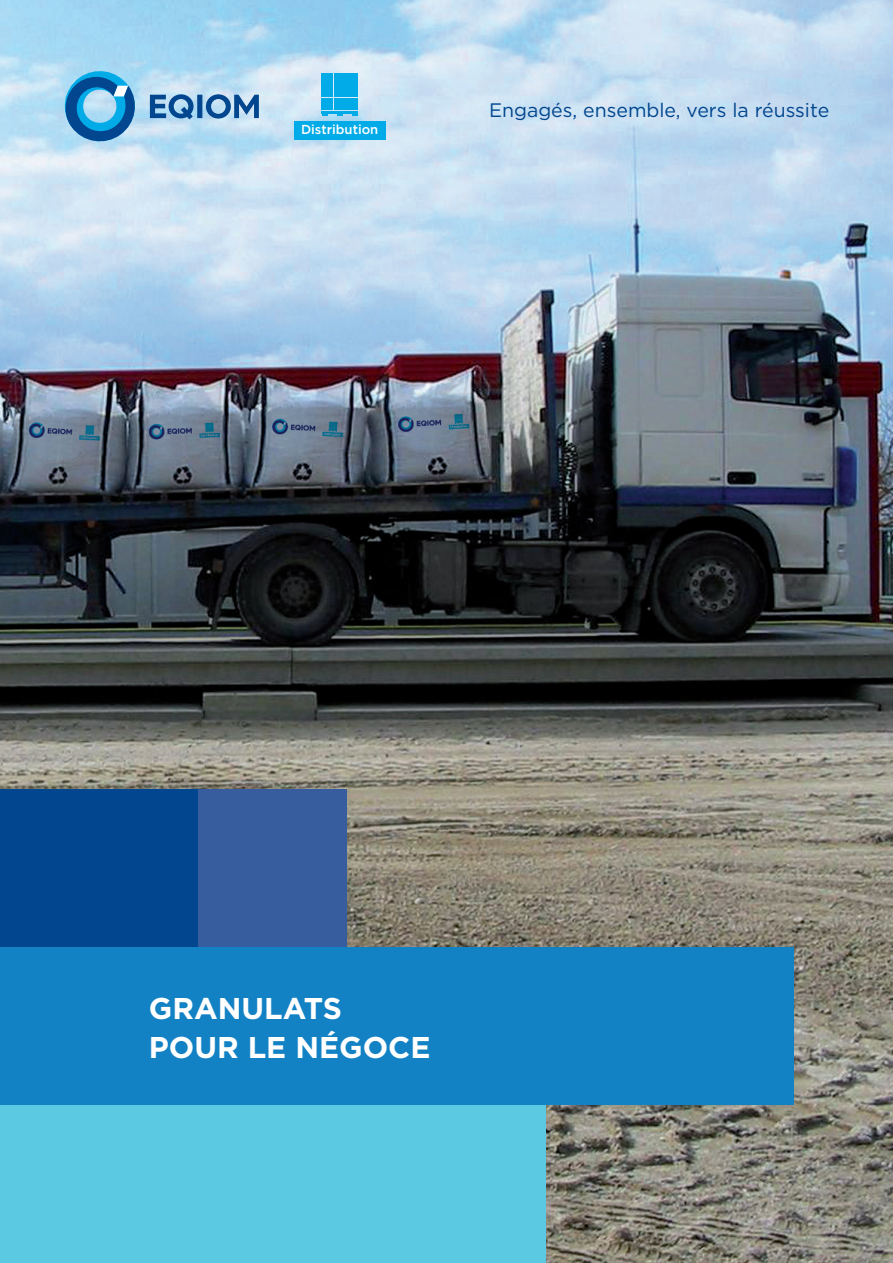
<style>
.page{position:relative;width:893px;height:1263px;background:#fff}
.page>*{position:absolute;margin:0;border:0;box-sizing:border-box;transform-origin:0 0}
.t1{font:700 30px/39px "Gotham";color:#fff}
.t2{font:19.5px "Gotham";color:#01468e}
.t3{font:500 13.05px "Gotham";color:#fff}
</style>
<div class="page">
<img style="left:0;top:0;width:893px;height:1263px">
<div style="left:0;top:1105px;width:546px;height:158px;background:#5bc9e1"></div>
<div style="left:0;top:947px;width:793px;height:158px;background:#1282c5"></div>
<div style="left:294px;top:121px;width:92px;height:19px;background:#00abe7"></div>
<svg style="left:64px;top:70px;width:76px;height:72px"></svg>
<svg style="left:150px;top:94px;width:109px;height:25px"></svg>
<hr style="left:322px;top:111px;width:36px;height:2px;background:#00abe7">
<svg style="left:322px;top:113px;width:5px;height:3px"></svg>
<svg style="left:352px;top:113px;width:6px;height:3px"></svg>
<svg style="left:337px;top:113px;width:6px;height:3px"></svg>
<div style="left:322px;top:98px;width:11px;height:12px;background:#00abe7"></div>
<div style="left:334px;top:98px;width:12px;height:12px;background:#00abe7"></div>
<div style="left:347px;top:98px;width:11px;height:12px;background:#00abe7"></div>
<div style="left:322px;top:86px;width:11px;height:11px;background:#00abe7"></div>
<div style="left:347px;top:86px;width:11px;height:11px;background:#00abe7"></div>
<div style="left:322px;top:73px;width:11px;height:12px;background:#00abe7"></div>
<div style="left:334px;top:73px;width:12px;height:12px;background:#00abe7"></div>
<div style="left:347px;top:73px;width:11px;height:12px;background:#00abe7"></div>
<div style="left:334px;top:86px;width:12px;height:11px;background:#00abe7"></div>
<div style="left:0;top:789px;width:198px;height:158px;background:#01468e"></div>
<div style="left:198px;top:789px;width:149px;height:158px;background:#385d9e"></div>
<p class="t3" style="left:301px;top:121px;width:79px">Distribution</p>
<p class="t2" style="left:489px;top:97px;width:342px">Engagés, ensemble, vers la réussite</p>
<h1 class="t1" style="left:149px;top:988px;width:283px">GRANULATS<br>POUR LE NÉGOCE</h1>
</div>
